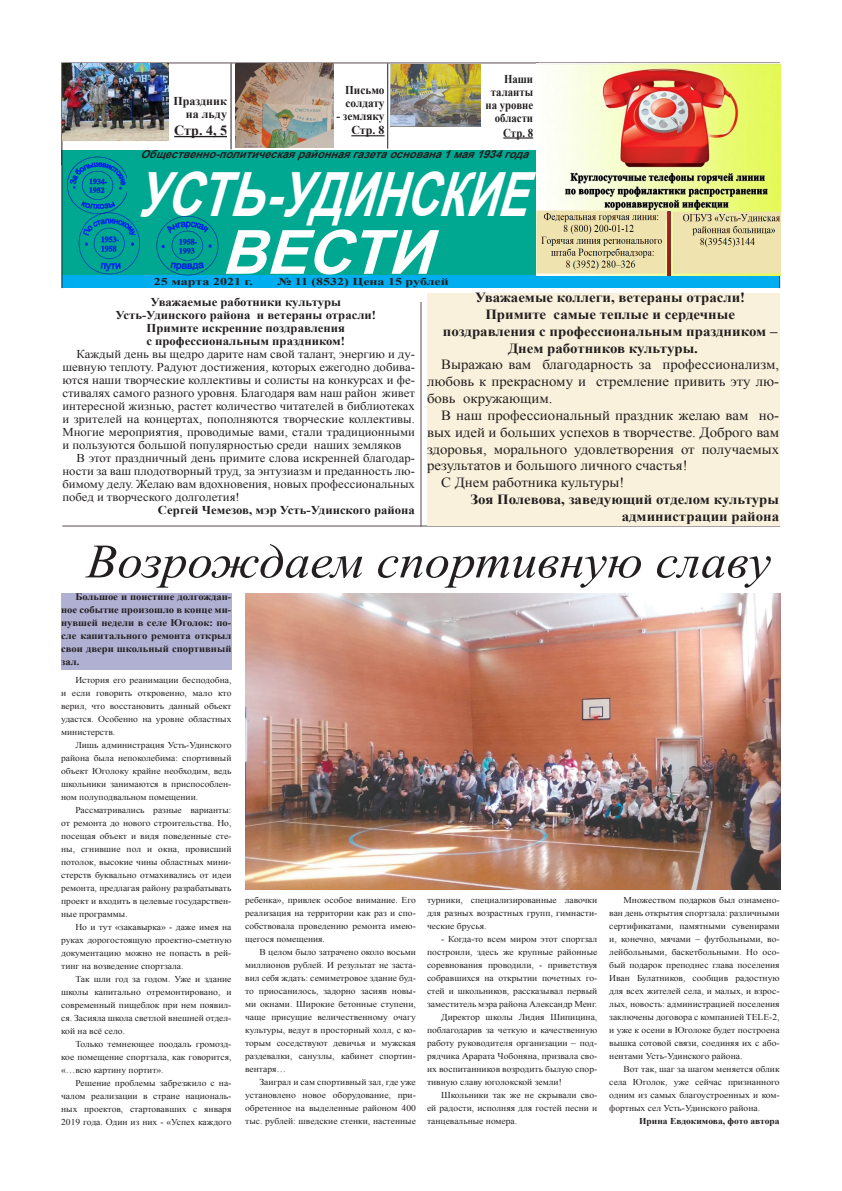
<style>
.page{position:relative;width:842px;height:1191px;background:#fff}
.page>*{position:absolute;margin:0;border:0;box-sizing:border-box;transform-origin:0 0}
.t1{font:italic 700 61px "Arial";color:#fff;scale:.79 1}
.t2{font:italic 700 61px "Arial";color:#fff}
.t3{font:italic 48px "Times New Roman";color:#231f20;scale:1.06 1}
.t4{font:14px/16.8px "Times New Roman";color:#231f20;text-align:justify;scale:1.06 1}
.t5{font:700 14px/16.8px "Times New Roman";color:#231f20;scale:1.06 1}
.t6{font:700 14px "Times New Roman";color:#231f20}
.t7{font:12px/13px "Times New Roman";color:#231f20;text-align:justify;scale:1.06 1}
.t8{font:700 12px "Times New Roman";color:#231f20;scale:1.06 1}
.t9{font:700 12px/13px "Times New Roman";color:#231f20;text-align:right;scale:.9 1}
.t10{font:700 12px "Times New Roman";color:#231f20;scale:.94 1}
.t11{font:700 12px "Times New Roman";color:#231f20}
.t12{font:italic 700 11px "Arial";color:#231f20}
.t13{font:700 10.5px "Times New Roman";color:#231f20;scale:1.33 1}
.t14{font:700 10px/13px "Times New Roman";color:#231f20;text-align:justify;scale:1.06 1}
.t15{font:9px/13px "Times New Roman";color:#231f20;text-align:justify;scale:1.06 1}
.t16{font:700 9px "Times New Roman";color:#231f20;scale:1.06 1}
</style>
<div class="page">
<div style="left:62px;top:164px;width:475px;height:112px;background:#00a891"></div>
<div style="left:61px;top:150px;width:476px;height:14px;background:#00a891"></div>
<div style="left:63px;top:275px;width:717px;height:13px;background:#00aeef"></div>
<img style="left:67px;top:156px;width:59px;height:56px">
<img style="left:156px;top:216px;width:63px;height:59px">
<hr style="left:63px;top:62px;width:717px;height:1px;background:#5b4852">
<img style="left:78px;top:212px;width:62px;height:63px">
<hr style="left:174px;top:136px;width:53px;height:1px;background:#231f20">
<hr style="left:779px;top:63px;width:1px;height:225px;background:#253f8e">
<hr style="left:503px;top:137px;width:30px;height:2px;background:#231f20">
<hr style="left:231px;top:63px;width:1px;height:86px;background:#231f20">
<hr style="left:387px;top:63px;width:1px;height:86px;background:#231f20">
<hr style="left:537px;top:62px;width:1px;height:213px;background:#231f20">
<hr style="left:61px;top:62px;width:1px;height:226px;background:#231f20">
<hr style="left:351px;top:135px;width:34px;height:1px;background:#231f20">
<div style="left:61px;top:593px;width:170px;height:77px;background:#afb0d2"></div>
<img style="left:245px;top:593px;width:535px;height:296px">
<img style="left:537px;top:63px;width:243px;height:212px">
<hr style="left:62px;top:525px;width:718px;height:1px;background:#5b4852">
<hr style="left:420px;top:302px;width:1px;height:224px;background:#5b4852">
<div style="left:427px;top:293px;width:352px;height:232px;background:#f9f1db"></div>
<img style="left:235px;top:63px;width:98px;height:85px">
<img style="left:63px;top:64px;width:105px;height:76px">
<img style="left:391px;top:65px;width:89px;height:62px">
<p class="t11" style="left:174px;top:93px;width:55px">Праздник</p>
<p class="t11" style="left:186px;top:106px;width:43px">на льду</p>
<p class="t6" style="left:174px;top:121px;width:54px">Стр. 4, 5</p>
<p class="t10" style="left:345px;top:82px;width:43px">Письмо</p>
<p class="t10" style="left:346px;top:95px;width:43px">солдату</p>
<p class="t10" style="left:336px;top:108px;width:53px">- земляку</p>
<p class="t11" style="left:351px;top:122px;width:35px">Стр. 8</p>
<p class="t9" style="left:504px;top:72px;width:34px">Наши</p>
<p class="t9" style="left:491px;top:85px;width:49px">таланты</p>
<p class="t9" style="left:485px;top:98px;width:55px">на уровне области</p>
<p class="t9" style="left:503px;top:126px;width:35px">Стр. 8</p>
<p class="t12" style="left:140px;top:147px;width:395px">Общественно-политическаярайоннаягазетаоснована1мая1934года</p>
<p class="t1" style="left:136px;top:154px;width:527px">УСТЬ-УДИНСКИЕ</p>
<p class="t2" style="left:221px;top:212px;width:236px">ВЕСТИ</p>
<p class="t13" style="left:154px;top:274px;width:76px">25 марта 2021 г.</p>
<p class="t13" style="left:277px;top:274px;width:130px">№ 11 (8532) Цена 15 рублей</p>
<p class="t8" style="left:150px;top:293px;width:181px">Уважаемые работники культуры</p>
<p class="t8" style="left:115px;top:306px;width:247px">Усть-Удинского района и ветераны отрасли!</p>
<p class="t8" style="left:146px;top:319px;width:189px">Примите искренние поздравления</p>
<p class="t8" style="left:146px;top:332px;width:189px">с профессиональным праздником!</p>
<p class="t7" style="left:62px;top:347px;width:334px;text-indent:14px">Каждый день вы щедро дарите нам свой талант, энергию и ду&shy;шевную теплоту. Радуют достижения, которых ежегодно добива&shy;ются наши творческие коллективы и солисты на конкурсах и фе&shy;стивалях самого разного уровня. Благодаря вам наш район живет интересной жизнью, растет количество читателей в библиотеках и зрителей на концертах, пополняются творческие коллективы.<br>Многие мероприятия, проводимые вами, стали традиционными и пользуются большой популярностью среди наших земляков</p>
<p class="t7" style="left:62px;top:451px;width:334px;text-indent:14px">В этот праздничный день примите слова искренней благодар&shy;ности за ваш плодотворный труд, за энтузиазм и преданность лю&shy;бимому делу. Желаю вам вдохновения, новых профессиональных побед и творческого долголетия!</p>
<p class="t8" style="left:158px;top:501px;width:244px">Сергей Чемезов, мэр Усть-Удинского района</p>
<p class="t5" style="left:475px;top:289px;width:256px">Уважаемые коллеги, ветераны отрасли!</p>
<p class="t5" style="left:485px;top:306px;width:237px">Примите самые теплые и сердечные</p>
<p class="t5" style="left:508px;top:322px;width:256px;text-indent:-65px">поздравления с профессиональным праздником –<br>Днем работников культуры.</p>
<p class="t4" style="left:427px;top:356px;width:334px;text-indent:14px">Выражаю вам благодарность за профессионализм, любовь к прекрасному и стремление привить эту лю&shy;бовь окружающим.</p>
<p class="t4" style="left:427px;top:406px;width:334px;text-indent:14px">В наш профессиональный праздник желаю вам но&shy;вых идей и больших успехов в творчестве. Доброго вам здоровья, морального удовлетворения от получаемых результатов и большого личного счастья!</p>
<p class="t4" style="left:441px;top:474px;width:174px">С Днем работника культуры!</p>
<p class="t5" style="left:470px;top:490px;width:293px">Зоя Полевова, заведующий отделом культуры</p>
<p class="t5" style="left:622px;top:507px;width:150px">администрации района</p>
<p class="t3" style="left:86px;top:528px;width:647px">Возрождаем спортивную славу</p>
<p class="t14" style="left:61px;top:590px;width:162px;text-indent:14px">Большое и поистине долгождан&shy;ное событие произошло в конце ми&shy;нувшей недели в селе Юголок: по&shy;сле капитального ремонта открыл свои двери школьный спортивный зал.</p>
<p class="t15" style="left:61px;top:673px;width:162px;text-indent:14px">История его реанимации бесподобна, и если говорить откровенно, мало кто верил, что восстановить данный объект удастся. Особенно на уровне областных министерств.</p>
<p class="t15" style="left:61px;top:738px;width:162px;text-indent:14px">Лишь администрация Усть-Удинского района была непоколебима: спортивный объект Юголоку крайне необходим, ведь школьники занимаются в приспособлен&shy;ном полуподвальном помещении.</p>
<p class="t15" style="left:61px;top:803px;width:162px;text-indent:14px">Рассматривались разные варианты: от ремонта до нового строительства. Но, посещая объект и видя поведенные сте&shy;ны, сгнившие пол и окна, провисший потолок, высокие чины областных мини&shy;стерств буквально отмахивались от идеи ремонта, предлагая району разрабатывать проект и входить в целевые государствен&shy;ные программы.</p>
<p class="t15" style="left:61px;top:920px;width:162px;text-indent:14px">Но и тут «закавырка» - даже имея на руках дорогостоящую проектно-сметную документацию можно не попасть в рей&shy;тинг на возведение спортзала.</p>
<p class="t15" style="left:61px;top:972px;width:162px;text-indent:14px">Так шли год за годом. Уже и здание школы капитально отремонтировано, и современный пищеблок при нем появил&shy;ся. Засияла школа светлой внешней отдел&shy;кой на всё село.</p>
<p class="t15" style="left:61px;top:1037px;width:162px;text-indent:14px">Только темнеющее поодаль громозд&shy;кое помещение спортзала, как говорится, «…всю картину портит».</p>
<p class="t15" style="left:61px;top:1076px;width:162px;text-indent:14px">Решение проблемы забрезжило с на&shy;чалом реализации в стране националь&shy;ных проектов, стартовавших с января 2019 года. Один из них - «Успех каждого</p>
<p class="t15" style="left:245px;top:893px;width:163px">ребенка», привлек особое внимание. Его реализация на территории как раз и спо&shy;собствовала проведению ремонта имею&shy;щегося помещения.</p>
<p class="t15" style="left:245px;top:945px;width:163px;text-indent:14px">В целом было затрачено около восьми миллионов рублей. И результат не заста&shy;вил себя ждать: семиметровое здание буд&shy;то приосанилось, задорно засияв новы&shy;ми окнами. Широкие бетонные ступени, чаще присущие величественному очагу культуры, ведут в просторный холл, с ко&shy;торым соседствуют девичья и мужская раздевалки, санузлы, кабинет спортин&shy;вентаря…</p>
<p class="t15" style="left:245px;top:1075px;width:163px;text-indent:14px">Заиграл и сам спортивный зал, где уже установлено новое оборудование, при&shy;обретенное на выделенные районом 400 тыс. рублей: шведские стенки, настенные</p>
<p class="t15" style="left:427px;top:893px;width:162px">турники, специализированные лавочки для разных возрастных групп, гимнасти&shy;ческие брусья.</p>
<p class="t15" style="left:427px;top:932px;width:162px;text-indent:14px">- Когда-то всем миром этот спортзал построили, здесь же крупные районные соревнования проводили, - приветствуя собравшихся на открытии почетных го&shy;стей и школьников, рассказывал первый заместитель мэра района Александр Менг.</p>
<p class="t15" style="left:427px;top:1010px;width:162px;text-indent:14px">Директор школы Лидия Шипицина, поблагодарив за четкую и качественную работу руководителя организации – под&shy;рядчика Арарата Чобоняна, призвала сво&shy;их воспитанников возродить былую спор&shy;тивную славу юголокской земли!</p>
<p class="t15" style="left:427px;top:1088px;width:162px;text-indent:14px">Школьники так же не скрывали сво&shy;ей радости, исполняя для гостей песни и танцевальные номера.</p>
<p class="t15" style="left:609px;top:893px;width:162px;text-indent:14px">Множеством подарков был ознамено&shy;ван день открытия спортзала: различными сертификатами, памятными сувенирами и, конечно, мячами – футбольными, во&shy;лейбольными, баскетбольными. Но осо&shy;бый подарок преподнес глава поселения Иван Булатников, сообщив радостную для всех жителей села, и малых, и взрос&shy;лых, новость: администрацией поселения заключены договора с компанией TELE-2, и уже к осени в Юголоке будет построена вышка сотовой связи, соединяя их с або&shy;нентами Усть-Удинского района.</p>
<p class="t15" style="left:609px;top:1062px;width:162px;text-indent:14px">Вот так, шаг за шагом меняется облик села Юголок, уже сейчас признанного одним из самых благоустроенных и ком&shy;фортных сел Усть-Удинского района.</p>
<p class="t16" style="left:639px;top:1114px;width:134px">Ирина Евдокимова, фото автора</p>
</div>
